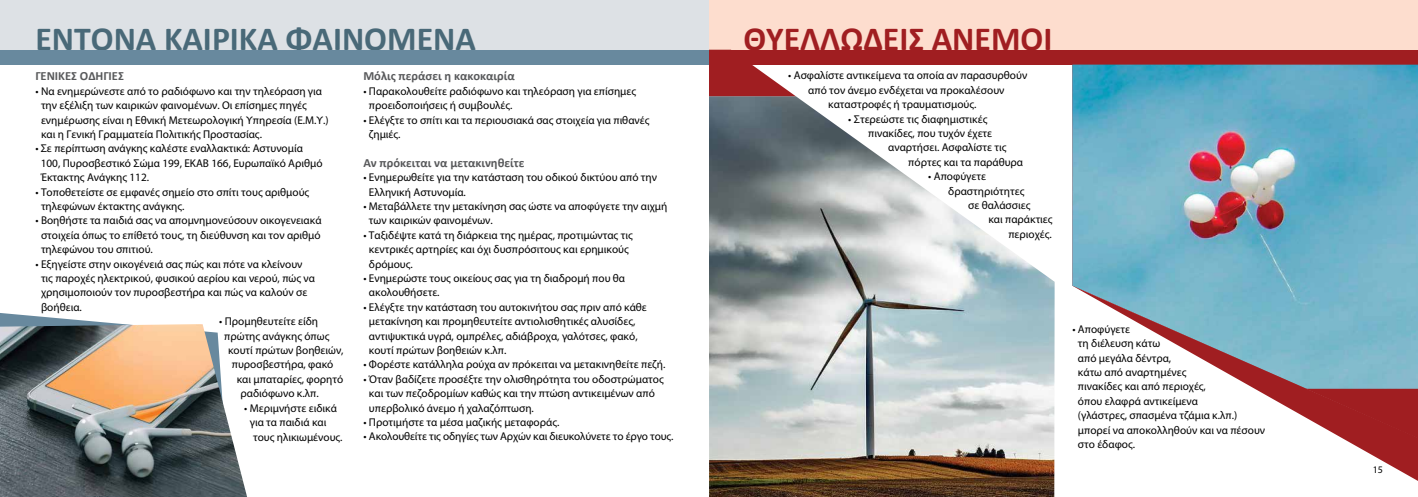
<style>
.page{position:relative;width:1418px;height:497px;background:#fff}
.page>*{position:absolute;margin:0;border:0;box-sizing:border-box;transform-origin:0 0}
.t1{font:700 33.75px "Calibri";color:#496978}
.t2{font:700 33.75px "Calibri";color:#a01e21}
.t3{font:700 12.5px "Calibri";color:#58595b}
.t4{font:11.25px/14.4px "Myriad Pro";color:#000}
.t5{font:10px "Myriad Pro";color:#000}
</style>
<div class="page">
<img style="left:709px;top:96px;width:345px;height:400px">
<div style="left:709px;top:0;width:708px;height:50px;background:#fdddce"></div>
<div style="left:709px;top:50px;width:708px;height:14px;background:#a01e21"></div>
<svg style="left:709px;top:64px;width:86px;height:32px"></svg>
<img style="left:709px;top:96px;width:86px;height:1px">
<img style="left:1072px;top:64px;width:345px;height:221px">
<svg style="left:1072px;top:285px;width:345px;height:195px"></svg>
<div style="left:0;top:0;width:709px;height:50px;background:#dde1e5"></div>
<svg style="left:0;top:313px;width:122px;height:11px"></svg>
<div style="left:0;top:50px;width:709px;height:14px;background:#68899e"></div>
<img style="left:0;top:324px;width:247px;height:172px">
<h1 class="t1" style="left:35px;top:17px;width:442px">ΕΝΤΟΝΑ ΚΑΙΡΙΚΑ ΦΑΙΝΟΜΕΝΑ</h1>
<p class="t3" style="left:35px;top:68px;width:90px">ΓΕΝΙΚΕΣ ΟΔΗΓΙΕΣ</p>
<p class="t4" style="left:41px;top:84px;width:289px;text-indent:-6px">• Να ενημερώνεστε από το ραδιόφωνο και την τηλεόραση για την εξέλιξη των καιρικών φαινομένων. Οι επίσημες πηγές ενημέρωσης είναι η Εθνική Μετεωρολογική Υπηρεσία (Ε.Μ.Υ.) και η Γενική Γραμματεία Πολιτικής Προστασίας.</p>
<p class="t4" style="left:41px;top:141px;width:283px;text-indent:-5px">• Σε περίπτωση ανάγκης καλέστε εναλλακτικά: Αστυνομία<br>100, Πυροσβεστικό Σώμα 199, ΕΚΑΒ 166, Ευρωπαϊκό Αριθμό<br>Έκτακτης Ανάγκης 112.</p>
<p class="t4" style="left:41px;top:185px;width:270px;text-indent:-6px">• Τοποθετείστε σε εμφανές σημείο στο σπίτι τους αριθμούς τηλεφώνων έκτακτης ανάγκης.</p>
<p class="t4" style="left:41px;top:213px;width:282px;text-align:justify;text-indent:-6px">• Βοηθήστε τα παιδιά σας να απομνημονεύσουν οικογενειακά στοιχεία όπως το επίθετό τους, τη διεύθυνση και τον αριθμό τηλεφώνου του σπιτιού.</p>
<p class="t4" style="left:41px;top:256px;width:275px;text-indent:-6px">• Εξηγείστε στην οικογένειά σας πώς και πότε να κλείνουν τις παροχές ηλεκτρικού, φυσικού αερίου και νερού, πώς να χρησιμοποιούν τον πυροσβεστήρα και πώς να καλούν σε βοήθεια.</p>
<p class="t4" style="left:219px;top:314px;width:100px">• Προμηθευτείτε είδη</p>
<p class="t4" style="left:224px;top:328px;width:107px">πρώτης ανάγκης όπως</p>
<p class="t4" style="left:228px;top:343px;width:117px">κουτί πρώτων βοηθειών,</p>
<p class="t4" style="left:232px;top:357px;width:103px">πυροσβεστήρα, φακό</p>
<p class="t4" style="left:237px;top:371px;width:108px">και μπαταρίες, φορητό</p>
<p class="t4" style="left:240px;top:386px;width:80px">ραδιόφωνο κ.λπ.</p>
<p class="t4" style="left:250px;top:400px;width:94px;text-indent:-6px">• Μεριμνήστε ειδικά για τα παιδιά και τους ηλικιωμένους.</p>
<p class="t3" style="left:363px;top:68px;width:153px">Μόλις περάσει η κακοκαιρία</p>
<p class="t4" style="left:369px;top:84px;width:269px;text-indent:-6px">• Παρακολουθείτε ραδιόφωνο και τηλεόραση για επίσημες προειδοποιήσεις ή συμβουλές.</p>
<p class="t4" style="left:369px;top:113px;width:282px;text-indent:-6px">• Ελέγξτε το σπίτι και τα περιουσιακά σας στοιχεία για πιθανές ζημιές.</p>
<p class="t3" style="left:363px;top:154px;width:163px">Αν πρόκειται να μετακινηθείτε</p>
<p class="t4" style="left:369px;top:170px;width:290px;text-indent:-6px">• Ενημερωθείτε για την κατάσταση του οδικού δικτύου από την<br>Ελληνική Αστυνομία.</p>
<p class="t4" style="left:369px;top:199px;width:300px;text-indent:-6px">• Μεταβάλλετε την μετακίνηση σας ώστε να αποφύγετε την αιχμή των καιρικών φαινομένων.</p>
<p class="t4" style="left:369px;top:228px;width:265px;text-indent:-6px">• Ταξιδέψτε κατά τη διάρκεια της ημέρας, προτιμώντας τις κεντρικές αρτηρίες και όχι δυσπρόσιτους και ερημικούς δρόμους.</p>
<p class="t4" style="left:369px;top:271px;width:258px;text-indent:-6px">• Ενημερώστε τους οικείους σας για τη διαδρομή που θα ακολουθήσετε.</p>
<p class="t4" style="left:369px;top:300px;width:279px;text-indent:-6px">• Ελέγξτε την κατάσταση του αυτοκινήτου σας πριν από κάθε μετακίνηση και προμηθευτείτε αντιολισθητικές αλυσίδες, αντιψυκτικά υγρά, ομπρέλες, αδιάβροχα, γαλότσες, φακό, κουτί πρώτων βοηθειών κ.λπ.</p>
<p class="t4" style="left:363px;top:357px;width:303px">• Φορέστε κατάλληλα ρούχα αν πρόκειται να μετακινηθείτε πεζή.</p>
<p class="t4" style="left:369px;top:371px;width:296px;text-indent:-6px">• Όταν βαδίζετε προσέξτε την ολισθηρότητα του οδοστρώματος και των πεζοδρομίων καθώς και την πτώση αντικειμένων από υπερβολικό άνεμο ή χαλαζόπτωση.</p>
<p class="t4" style="left:363px;top:415px;width:197px">• Προτιμήστε τα μέσα μαζικής μεταφοράς.</p>
<p class="t4" style="left:363px;top:429px;width:312px">• Ακολουθείτε τις οδηγίες των Αρχών και διευκολύνετε το έργο τους.</p>
<h1 class="t2" style="left:743px;top:17px;width:310px">ΘΥΕΛΛΩΔΕΙΣ ΑΝΕΜΟΙ</h1>
<p class="t4" style="left:788px;top:69px;width:240px">• Ασφαλίστε αντικείμενα τα οποία αν παρασυρθούν</p>
<p class="t4" style="left:808px;top:83px;width:198px">από τον άνεμο ενδέχεται να προκαλέσουν</p>
<p class="t4" style="left:828px;top:97px;width:150px">καταστροφές ή τραυματισμούς.</p>
<p class="t4" style="left:848px;top:112px;width:141px">• Στερεώστε τις διαφημιστικές</p>
<p class="t4" style="left:868px;top:126px;width:125px">πινακίδες, που τυχόν έχετε</p>
<p class="t4" style="left:888px;top:140px;width:120px">αναρτήσει. Ασφαλίστε τις</p>
<p class="t4" style="left:908px;top:155px;width:116px">πόρτες και τα παράθυρα</p>
<p class="t4" style="left:928px;top:169px;width:59px">• Αποφύγετε</p>
<p class="t4" style="left:948px;top:184px;width:78px">δραστηριότητες</p>
<p class="t4" style="left:968px;top:198px;width:64px">σε θαλάσσιες</p>
<p class="t4" style="left:988px;top:212px;width:66px">και παράκτιες</p>
<p class="t4" style="left:1008px;top:227px;width:45px">περιοχές.</p>
<p class="t4" style="left:1077px;top:321px;width:189px;text-indent:-6px">• Αποφύγετε<br>τη διέλευση κάτω<br>από μεγάλα δέντρα,<br>κάτω από αναρτημένες<br>πινακίδες και από περιοχές,<br>όπου ελαφρά αντικείμενα<br>(γλάστρες, σπασμένα τζάμια κ.λπ.) μπορεί να αποκολληθούν και να πέσουν στο έδαφος.</p>
<p class="t5" style="left:1372px;top:463px;width:12px">15</p>
</div>
